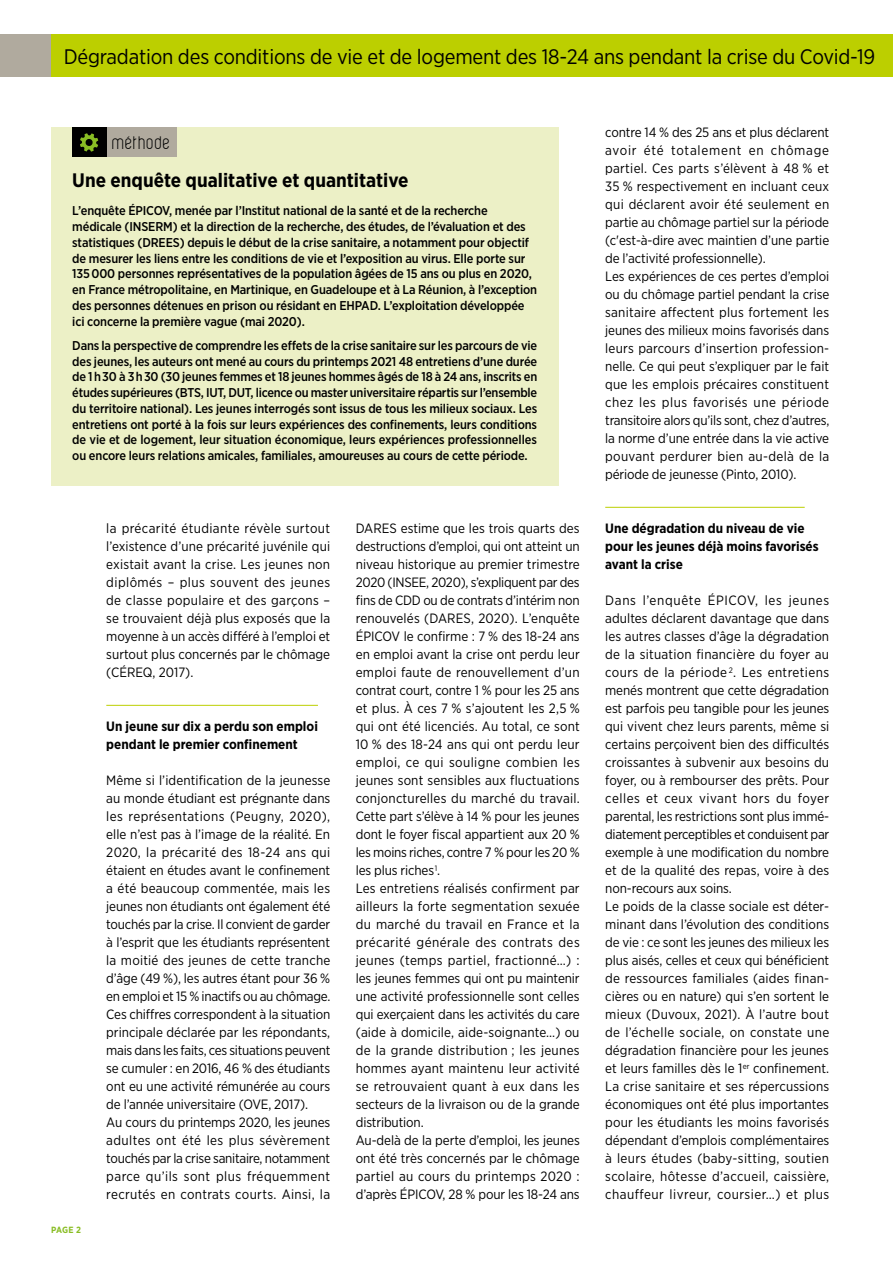
<style>
.page{position:relative;width:893px;height:1263px;background:#fff}
.page>*{position:absolute;margin:0;border:0;box-sizing:border-box;transform-origin:0 0}
.t1{font:21px "Gotham Narrow";letter-spacing:-.01em;color:#000}
.t2{font:700 19.5px "Gotham Narrow";color:#000}
.t3{font:18px "Violette";letter-spacing:.03em;color:#000}
.t4{font:13.5px/18px "Gotham Narrow";color:#000}
.t5{font:700 13.5px/18px "Gotham Narrow";color:#000}
.t6{font:500 12.75px/15.8px "Gotham Narrow";letter-spacing:-.01em;color:#000}
.t7{font:700 9px "Gotham Narrow";color:#89bd24}
</style>
<div class="page">
<div style="left:51px;top:34px;width:842px;height:43px;background:#bccf00"></div>
<div style="left:0;top:34px;width:51px;height:43px;background:#b0aa9e"></div>
<hr style="left:106px;top:705px;width:212px;height:1px;background:#bccf00">
<hr style="left:605px;top:507px;width:200px;height:1px;background:#bccf00">
<div style="left:51px;top:128px;width:507px;height:358px;background:#ecf0c6"></div>
<div style="left:106px;top:128px;width:71px;height:29px;background:#b0aa9e"></div>
<div style="left:72px;top:128px;width:34px;height:29px;background:#000"></div>
<svg style="left:80px;top:133px;width:18px;height:19px"></svg>
<h1 class="t1" style="left:64px;top:43px;width:813px">Dégradation des conditions de vie et de logement des 18-24 ans pendant la crise du Covid-19</h1>
<h3 class="t3" style="left:112px;top:133px;width:60px">méthode</h3>
<h2 class="t2" style="left:72px;top:167px;width:338px">Une enquête qualitative et quantitative</h2>
<p class="t6" style="left:72px;top:203px;width:466px">L’enquête ÉPICOV, menée par l’Institut national de la santé et de la recherche médicale (INSERM) et la direction de la recherche, des études, de l’évaluation et des statistiques (DREES) depuis le début de la crise sanitaire, a notamment pour objectif de mesurer les liens entre les conditions de vie et l’exposition au virus. Elle porte sur 135 000 personnes représentatives de la population âgées de 15 ans ou plus en 2020, en France métropolitaine, en Martinique, en Guadeloupe et à La Réunion, à l’exception des personnes détenues en prison ou résidant en EHPAD. L’exploitation développée ici concerne la première vague (mai 2020).</p>
<p class="t6" style="left:72px;top:337px;width:467px;text-align:justify">Dans la perspective de comprendre les effets de la crise sanitaire sur les parcours de vie des jeunes, les auteurs ont mené au cours du printemps 2021 48 entretiens d’une durée de 1 h 30 à 3 h 30 (30 jeunes femmes et 18 jeunes hommes âgés de 18 à 24 ans, inscrits en études supérieures (BTS, IUT, DUT, licence ou master universitaire répartis sur l’ensemble du territoire national). Les jeunes interrogés sont issus de tous les milieux sociaux. Les entretiens ont porté à la fois sur leurs expériences des confinements, leurs conditions de vie et de logement, leur situation économique, leurs expériences professionnelles ou encore leurs relations amicales, familiales, amoureuses au cours de cette période.</p>
<p class="t7" style="left:51px;top:1224px;width:31px">PAGE 2</p>
<p class="t4" style="left:106px;top:519px;width:225px;text-align:justify">la précarité étudiante révèle surtout l’existence d’une précarité juvénile qui existait avant la crise. Les jeunes non diplômés – plus souvent des jeunes de classe populaire et des garçons – se trouvaient déjà plus exposés que la moyenne à un accès différé à l’emploi et surtout plus concernés par le chômage (CÉREQ, 2017).</p>
<p class="t5" style="left:106px;top:717px;width:213px">Un jeune sur dix a perdu son emploi pendant le premier confinement</p>
<p class="t4" style="left:106px;top:771px;width:226px">Même si l’identification de la jeunesse au monde étudiant est prégnante dans les représentations (Peugny, 2020), elle n’est pas à l’image de la réalité. En 2020, la précarité des 18-24 ans qui étaient en études avant le confinement a été beaucoup commentée, mais les jeunes non étudiants ont également été touchés par la crise. Il convient de garder à l’esprit que les étudiants représentent la moitié des jeunes de cette tranche d’âge (49 %), les autres étant pour 36 % en emploi et 15 % inactifs ou au chômage.<br>Ces chiffres correspondent à la situation principale déclarée par les répondants, mais dans les faits, ces situations peuvent se cumuler : en 2016, 46 % des étudiants ont eu une activité rémunérée au cours de l’année universitaire (OVE, 2017).<br>Au cours du printemps 2020, les jeunes adultes ont été les plus sévèrement touchés par la crise sanitaire, notamment parce qu’ils sont plus fréquemment recrutés en contrats courts. Ainsi, la</p>
<p class="t4" style="left:356px;top:519px;width:226px">DARES estime que les trois quarts des destructions d’emploi, qui ont atteint un niveau historique au premier trimestre 2020 (INSEE, 2020), s’expliquent par des fins de CDD ou de contrats d’intérim non renouvelés (DARES, 2020). L’enquête ÉPICOV le confirme : 7 % des 18-24 ans en emploi avant la crise ont perdu leur emploi faute de renouvellement d’un contrat court, contre 1 % pour les 25 ans et plus. À ces 7 % s’ajoutent les 2,5 % qui ont été licenciés. Au total, ce sont 10 % des 18-24 ans qui ont perdu leur emploi, ce qui souligne combien les jeunes sont sensibles aux fluctuations conjoncturelles du marché du travail.<br>Cette part s’élève à 14 % pour les jeunes dont le foyer fiscal appartient aux 20 % les moins riches, contre 7 % pour les 20 % les plus riches <sup>1</sup>.<br>Les entretiens réalisés confirment par ailleurs la forte segmentation sexuée du marché du travail en France et la précarité générale des contrats des jeunes (temps partiel, fractionné…) : les jeunes femmes qui ont pu maintenir une activité professionnelle sont celles qui exerçaient dans les activités du care (aide à domicile, aide-soignante…) ou de la grande distribution ; les jeunes hommes ayant maintenu leur activité se retrouvaient quant à eux dans les secteurs de la livraison ou de la grande distribution.<br>Au-delà de la perte d’emploi, les jeunes ont été très concernés par le chômage partiel au cours du printemps 2020 : d’après ÉPICOV, 28 % pour les 18-24 ans</p>
<p class="t4" style="left:605px;top:123px;width:226px">contre 14 % des 25 ans et plus déclarent avoir été totalement en chômage partiel. Ces parts s’élèvent à 48 % et 35 % respectivement en incluant ceux qui déclarent avoir été seulement en partie au chômage partiel sur la période (c'est-à-dire avec maintien d’une partie de l’activité professionnelle).<br>Les expériences de ces pertes d’emploi ou du chômage partiel pendant la crise sanitaire affectent plus fortement les jeunes des milieux moins favorisés dans leurs parcours d’insertion profession&shy;nelle. Ce qui peut s’expliquer par le fait que les emplois précaires constituent chez les plus favorisés une période transitoire alors qu’ils sont, chez d’autres, la norme d’une entrée dans la vie active pouvant perdurer bien au-delà de la période de jeunesse (Pinto, 2010).</p>
<p class="t5" style="left:605px;top:519px;width:215px">Une dégradation du niveau de vie pour les jeunes déjà moins favorisés avant la crise</p>
<p class="t4" style="left:605px;top:591px;width:226px">Dans l’enquête ÉPICOV, les jeunes adultes déclarent davantage que dans les autres classes d’âge la dégradation de la situation financière du foyer au cours de la période <sup>2</sup>. Les entretiens menés montrent que cette dégradation est parfois peu tangible pour les jeunes qui vivent chez leurs parents, même si certains perçoivent bien des difficultés croissantes à subvenir aux besoins du foyer, ou à rembourser des prêts. Pour celles et ceux vivant hors du foyer parental, les restrictions sont plus immé&shy;diatement perceptibles et conduisent par exemple à une modification du nombre et de la qualité des repas, voire à des non-recours aux soins.<br>Le poids de la classe sociale est déter&shy;minant dans l’évolution des conditions de vie : ce sont les jeunes des milieux les plus aisés, celles et ceux qui bénéficient de ressources familiales (aides finan&shy;cières ou en nature) qui s’en sortent le mieux (Duvoux, 2021). À l’autre bout de l’échelle sociale, on constate une dégradation financière pour les jeunes et leurs familles dès le 1<sup>er</sup> confinement.<br>La crise sanitaire et ses répercussions économiques ont été plus importantes pour les étudiants les moins favorisés dépendant d’emplois complémentaires à leurs études (baby-sitting, soutien scolaire, hôtesse d’accueil, caissière, chauffeur livreur, coursier…) et plus</p>
</div>
